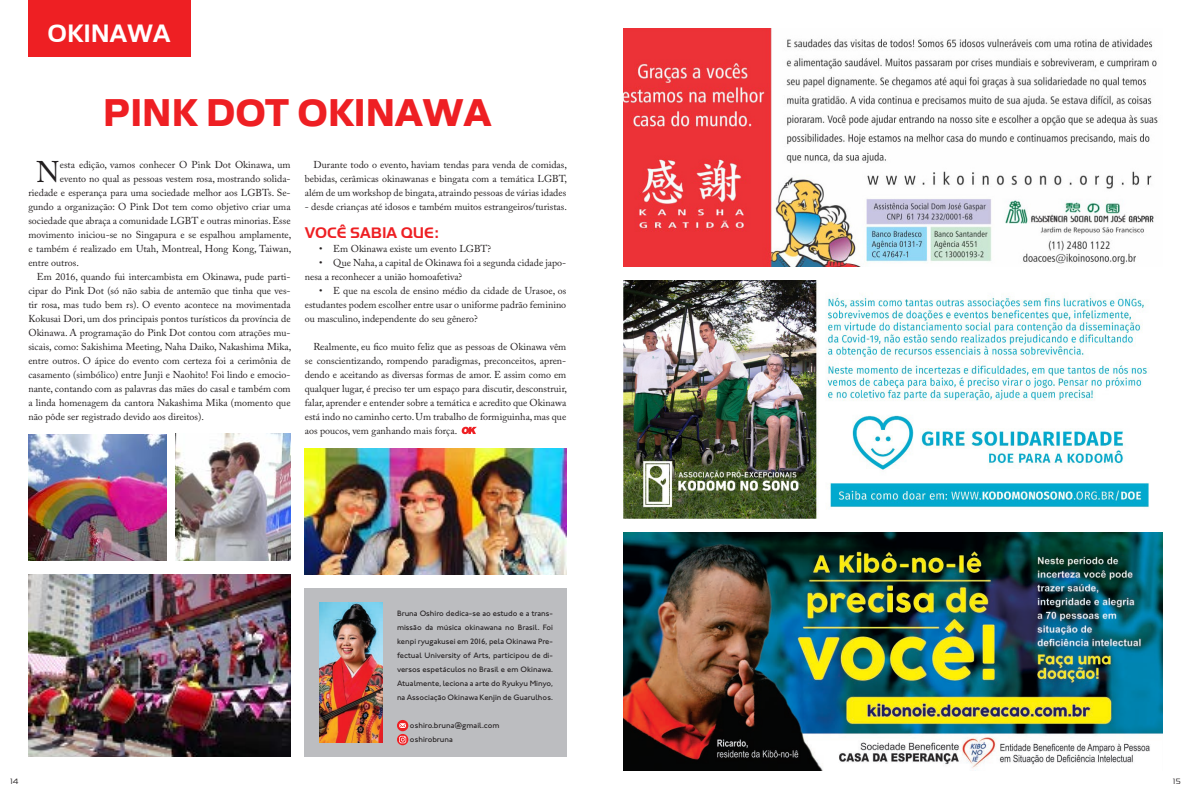
<style>
.page{position:relative;width:1191px;height:794px;background:#fff}
.page>*{position:absolute;margin:0;border:0;box-sizing:border-box;transform-origin:0 0}
.Headline_2{font:800 40px "Handel Gothic ITCW02";color:#ee1f23}
.Corpo{font:29.7px "Adobe Caslon Pro";color:#231f20}
.t1{font:700 26px "Handel Gothic ITCW02";color:#fff}
.Intertítulo{font:700 16px "Handel Gothic ITCW02";color:#ee1f23}
.Corpo-2{font:10px/14px "Adobe Caslon Pro";color:#231f20;text-align:justify}
.Texto_sans_serif{font:500 8px/14px "Johnston ITC Std";color:#231f20;text-align:justify}
.t2{font:8px "Handel Gothic ITCW02";color:#231f20}
</style>
<div class="page">
<div style="left:28px;top:0;width:163px;height:56px;background:#ee1f23"></div>
<div style="left:305px;top:588px;width:262px;height:168px;background:#bcbdc0"></div>
<div style="left:397px;top:720px;width:11px;height:11px;background:#ee1f23;border-radius:50%"></div>
<svg style="left:399px;top:723px;width:7px;height:5px"></svg>
<svg style="left:397px;top:734px;width:11px;height:11px"></svg>
<svg style="left:399px;top:736px;width:7px;height:7px"></svg>
<img style="left:319px;top:602px;width:64px;height:140px">
<img style="left:28px;top:434px;width:139px;height:126px">
<img style="left:28px;top:574px;width:263px;height:182px">
<img style="left:305px;top:448px;width:261px;height:126px">
<img style="left:176px;top:433px;width:114px;height:127px">
<svg style="left:461px;top:427px;width:16px;height:7px"></svg>
<img style="left:624px;top:28px;width:534px;height:238px">
<img style="left:624px;top:280px;width:525px;height:238px">
<img style="left:624px;top:532px;width:538px;height:238px">
<p class="t1" style="left:47px;top:18px;width:125px">OKINAWA</p>
<p class="Headline_2" style="left:103px;top:89px;width:390px">PINK DOT OKINAWA</p>
<p class="Corpo" style="left:36px;top:154px;width:25px">N</p>
<p class="Corpo-2" style="left:60px;top:158px;width:232px">esta edição, vamos conhecer O Pink Dot Okinawa, um</p>
<p class="Corpo-2" style="left:60px;top:172px;width:232px">evento no qual as pessoas vestem rosa, mostrando solida-</p>
<p class="Corpo-2" style="left:28px;top:186px;width:264px">riedade e esperança para uma sociedade melhor aos LGBTs. Se-</p>
<p class="Corpo-2" style="left:28px;top:200px;width:264px">gundo a organização: O Pink Dot tem como objetivo criar uma</p>
<p class="Corpo-2" style="left:28px;top:214px;width:264px">sociedade que abraça a comunidade LGBT e outras minorias. Esse</p>
<p class="Corpo-2" style="left:28px;top:228px;width:264px">movimento iniciou-se no Singapura e se espalhou amplamente,</p>
<p class="Corpo-2" style="left:28px;top:242px;width:264px">e também é realizado em Utah, Montreal, Hong Kong, Taiwan,</p>
<p class="Corpo-2" style="left:28px;top:256px;width:52px">entre outros.</p>
<p class="Corpo-2" style="left:28px;top:270px;width:264px;text-indent:8px">Em 2016, quando fui intercambista em Okinawa, pude parti&shy;cipar do Pink Dot (só não sabia de antemão que tinha que ves&shy;tir rosa, mas tudo bem rs). O evento acontece na movimentada Kokusai Dori, um dos principais pontos turísticos da província de Okinawa. A programação do Pink Dot contou com atrações mu&shy;sicais, como: Sakishima Meeting, Naha Daiko, Nakashima Mika, entre outros. O ápice do evento com certeza foi a cerimônia de casamento (simbólico) entre Junji e Naohito! Foi lindo e emocio&shy;nante, contando com as palavras das mães do casal e também com a linda homenagem da cantora Nakashima Mika (momento que não pôde ser registrado devido aos direitos).</p>
<p class="Corpo-2" style="left:305px;top:158px;width:264px;text-indent:9px">Durante todo o evento, haviam tendas para venda de comidas, bebidas, cerâmicas okinawanas e bingata com a temática LGBT, além de um workshop de bingata, atraindo pessoas de várias idades</p>
<p class="Corpo-2" style="left:305px;top:200px;width:264px">- desde crianças até idosos e também muitos estrangeiros/turistas.</p>
<p class="Intertítulo" style="left:305px;top:223px;width:136px">VOCÊ SABIA QUE:</p>
<p class="Corpo-2" style="left:319px;top:242px;width:174px">• Em Okinawa existe um evento LGBT?</p>
<p class="Corpo-2" style="left:305px;top:256px;width:263px;text-indent:14px">• Que Naha, a capital de Okinawa foi a segunda cidade japo&shy;nesa a reconhecer a união homoafetiva?</p>
<p class="Corpo-2" style="left:305px;top:284px;width:263px;text-indent:14px">• E que na escola de ensino médio da cidade de Urasoe, os estudantes podem escolher entre usar o uniforme padrão feminino ou masculino, independente do seu gênero?</p>
<p class="Corpo-2" style="left:305px;top:340px;width:264px;text-indent:8px">Realmente, eu fico muito feliz que as pessoas de Okinawa vêm se conscientizando, rompendo paradigmas, preconceitos, apren&shy;dendo e aceitando as diversas formas de amor. E assim como em qualquer lugar, é preciso ter um espaço para discutir, desconstruir, falar, aprender e entender sobre a temática e acredito que Okinawa está indo no caminho certo. Um trabalho de formiguinha, mas que aos poucos, vem ganhando mais força.</p>
<p class="Texto_sans_serif" style="left:397px;top:606px;width:157px">Bruna Oshiro dedica-se ao estudo e a trans&shy;missão da música okinawana no Brasil. Foi kenpi ryugakusei em 2016, pela Okinawa Pre&shy;fectual University of Arts, participou de di&shy;versos espetáculos no Brasil e em Okinawa.<br>Atualmente, leciona a arte do Ryukyu Minyo, na Associação Okinawa Kenjin de Guarulhos.</p>
<p class="Texto_sans_serif" style="left:410px;top:718px;width:91px">oshiro.bruna@gmail.com</p>
<p class="Texto_sans_serif" style="left:410px;top:732px;width:44px">oshirobruna</p>
<p class="t2" style="left:10px;top:777px;width:10px">14</p>
<p class="t2" style="left:1172px;top:777px;width:10px">15</p>
</div>
